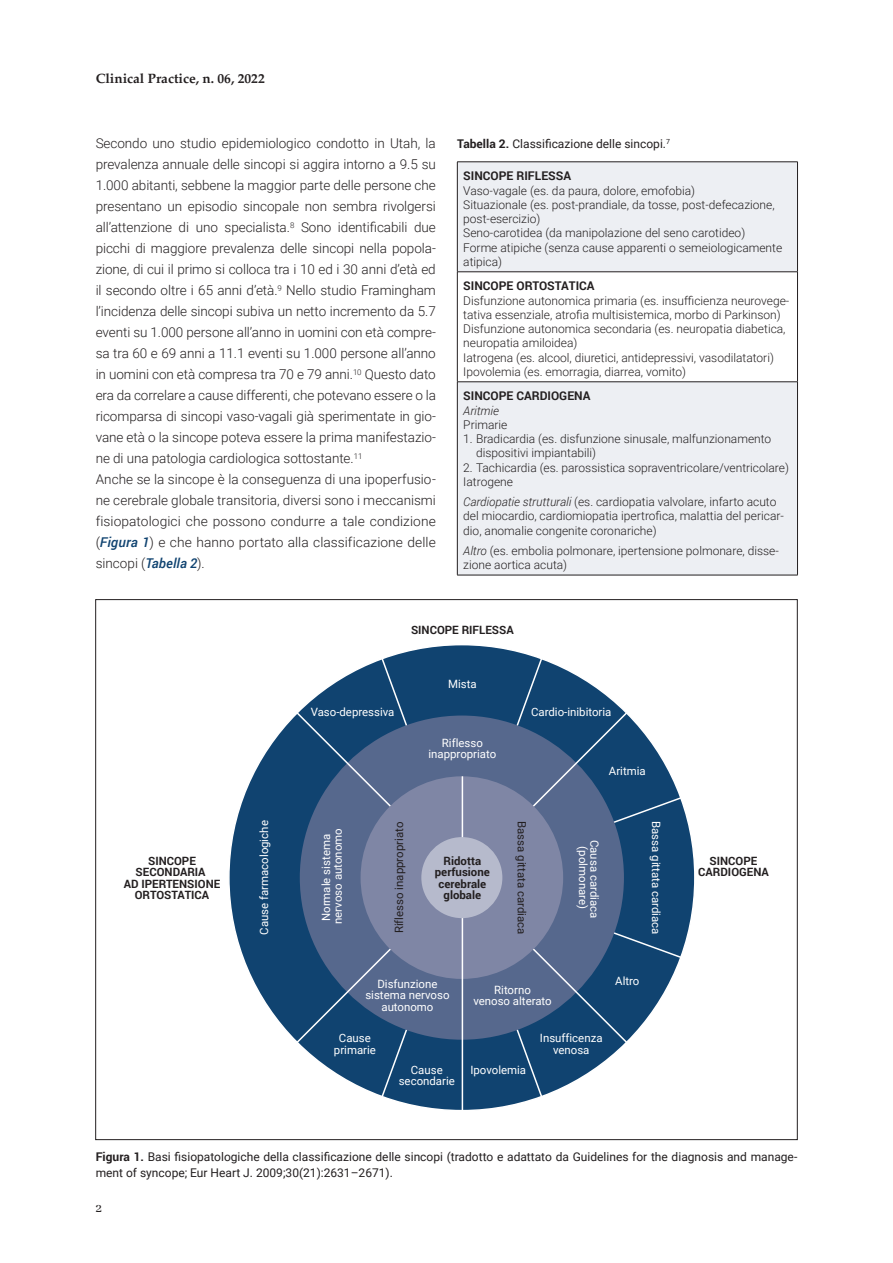
<style>
.page{position:relative;width:893px;height:1263px;background:#fff}
.page>*{position:absolute;margin:0;border:0;box-sizing:border-box;transform-origin:0 0}
.testo{font:300 13.5px/21px "Roboto";letter-spacing:-.005em;color:#231f20;text-align:justify}
.t1{font:700 13.5px "Palatino";color:#231f20}
.t2{font:500 13.5px "Abhaya Libre";color:#231f20}
.t3{font:300 12px/14.2px "Roboto";color:#231f20}
.t4{font:12px/16.5px "Roboto";color:#231f20}
.t5{font:700 12px "Roboto";color:#231f20}
.t6{font:italic 300 12px "Roboto";color:#231f20}
.t7{font:11.4px/11.4px "Roboto";color:#fff;text-align:center}
.t8{font:700 11.4px/11.4px "Roboto";color:#231f20;text-align:center}
.t9{font:11.4px "Roboto";color:#231f20}
.s1{font-weight:500;font-style:italic;color:#104370}
.s2{font-weight:700}
.s3{font-style:italic}
</style>
<div class="page">
<div style="left:229px;top:645px;width:466px;height:465px;background:#104370;border-radius:50%"></div>
<svg style="left:629px;top:796px;width:54px;height:163px"></svg>
<svg style="left:380px;top:657px;width:163px;height:441px"></svg>
<svg style="left:295px;top:711px;width:334px;height:333px;fill:#56688d"></svg>
<div style="left:361px;top:776px;width:202px;height:203px;background:#7f86a5;border-radius:50%"></div>
<hr style="left:462px;top:776px;width:1px;height:334px;background:#fff">
<div style="left:421px;top:837px;width:81px;height:81px;background:#b6bacc;border-radius:50%"></div>
<div style="left:458px;top:163px;width:339px;height:412px;background:#edeff3"></div>
<div style="left:457px;top:272px;width:340px;height:110px;background:#fff"></div>
<hr style="left:457px;top:162px;width:341px;height:1px;background:#231f20">
<hr style="left:457px;top:162px;width:1px;height:110px;background:#231f20">
<hr style="left:797px;top:162px;width:1px;height:110px;background:#231f20">
<hr style="left:457px;top:272px;width:341px;height:1px;background:#231f20">
<hr style="left:457px;top:272px;width:1px;height:110px;background:#231f20">
<hr style="left:797px;top:272px;width:1px;height:110px;background:#231f20">
<hr style="left:457px;top:381px;width:341px;height:1px;background:#231f20">
<hr style="left:457px;top:382px;width:1px;height:193px;background:#231f20">
<hr style="left:797px;top:382px;width:1px;height:193px;background:#231f20">
<hr style="left:457px;top:575px;width:341px;height:1px;background:#231f20">
<p class="t1" style="left:96px;top:67px;width:171px">Clinical Practice, n. 06, 2022</p>
<p class="testo" style="left:96px;top:132px;width:342px">Secondo uno studio epidemiologico condotto in Utah, la prevalenza annuale delle sincopi si aggira intorno a 9.5 su 1.000 abitanti, sebbene la maggior parte delle persone che presentano un episodio sincopale non sembra rivolgersi all’attenzione di uno specialista.<sup>8</sup> Sono identificabili due picchi di maggiore prevalenza delle sincopi nella popola&shy;zione, di cui il primo si colloca tra i 10 ed i 30 anni d’età ed il secondo oltre i 65 anni d’età.<sup>9</sup> Nello studio Framingham l’incidenza delle sincopi subiva un netto incremento da 5.7 eventi su 1.000 persone all’anno in uomini con età compre&shy;sa tra 60 e 69 anni a 11.1 eventi su 1.000 persone all’anno in uomini con età compresa tra 70 e 79 anni.<sup>10</sup> Questo dato era da correlare a cause differenti, che potevano essere o la ricomparsa di sincopi vaso-vagali già sperimentate in gio&shy;vane età o la sincope poteva essere la prima manifestazio&shy;ne di una patologia cardiologica sottostante.<sup>11</sup></p>
<p class="testo" style="left:96px;top:468px;width:342px">Anche se la sincope è la conseguenza di una ipoperfusio&shy;ne cerebrale globale transitoria, diversi sono i meccanismi fisiopatologici che possono condurre a tale condizione (<span class="s1">Figura 1</span>) e che hanno portato alla classificazione delle sincopi (<span class="s1">Tabella 2</span>).</p>
<p class="t4" style="left:457px;top:135px;width:214px"><span class="s2">Tabella 2.</span> Classificazione delle sincopi.<sup>7</sup></p>
<p class="t5" style="left:463px;top:168px;width:109px">SINCOPE RIFLESSA</p>
<p class="t3" style="left:463px;top:183px;width:233px">Vaso-vagale (es. da paura, dolore, emofobia)</p>
<p class="t3" style="left:463px;top:197px;width:313px">Situazionale (es. post-prandiale, da tosse, post-defecazione, post-esercizio)</p>
<p class="t3" style="left:463px;top:225px;width:283px">Seno-carotidea (da manipolazione del seno carotideo)</p>
<p class="t3" style="left:463px;top:240px;width:320px">Forme atipiche (senza cause apparenti o semeiologicamente atipica)</p>
<p class="t5" style="left:463px;top:278px;width:133px">SINCOPE ORTOSTATICA</p>
<p class="t3" style="left:463px;top:293px;width:328px">Disfunzione autonomica primaria (es. insufficienza neurovege&shy;tativa essenziale, atrofia multisistemica, morbo di Parkinson)</p>
<p class="t3" style="left:463px;top:321px;width:324px">Disfunzione autonomica secondaria (es. neuropatia diabetica, neuropatia amiloidea)</p>
<p class="t3" style="left:463px;top:350px;width:312px">Iatrogena (es. alcool, diuretici, antidepressivi, vasodilatatori)</p>
<p class="t3" style="left:463px;top:364px;width:224px">Ipovolemia (es. emorragia, diarrea, vomito)</p>
<p class="t5" style="left:463px;top:388px;width:129px">SINCOPE CARDIOGENA</p>
<p class="t6" style="left:463px;top:402px;width:37px">Aritmie</p>
<p class="t3" style="left:463px;top:417px;width:46px">Primarie</p>
<p class="t3" style="left:476px;top:431px;width:297px;text-indent:-13px">1. Bradicardia (es. disfunzione sinusale, malfunzionamento dispositivi impiantabili)</p>
<p class="t3" style="left:463px;top:460px;width:327px">2. Tachicardia (es. parossistica sopraventricolare/ventricolare)</p>
<p class="t3" style="left:463px;top:474px;width:51px">Iatrogene</p>
<p class="t3" style="left:463px;top:494px;width:322px"><span class="s3">Cardiopatie strutturali</span> (es. cardiopatia valvolare, infarto acuto del miocardio, cardiomiopatia ipertrofica, malattia del pericar&shy;dio, anomalie congenite coronariche)</p>
<p class="t3" style="left:463px;top:543px;width:317px"><span class="s3">Altro</span> (es. embolia polmonare, ipertensione polmonare, disse&shy;zione aortica acuta)</p>
<p class="t8" style="left:411px;top:624px;width:104px">SINCOPE RIFLESSA</p>
<p class="t8" style="left:124px;top:854px;width:98px">SINCOPE<br>SECONDARIA<br>AD IPERTENSIONE<br>ORTOSTATICA</p>
<p class="t7" style="left:311px;top:705px;width:85px">Vaso-depressiva</p>
<p class="t7" style="left:448px;top:678px;width:30px">Mista</p>
<p class="t7" style="left:428px;top:737px;width:69px">Riflesso inappropriato</p>
<p class="t7" style="left:531px;top:705px;width:82px">Cardio-inibitoria</p>
<p class="t7" style="left:609px;top:764px;width:38px">Aritmia</p>
<p class="t7" style="left:258px;top:935px;width:116px;rotate:-90deg">Cause farmacologiche</p>
<p class="t9" style="left:530px;top:821px;width:115px;rotate:90deg">Bassa gittata cardiaca</p>
<p class="t7" style="left:662px;top:821px;width:115px;rotate:90deg">Bassa gittata cardiaca</p>
<p class="t9" style="left:391px;top:933px;width:113px;rotate:-90deg">Riflesso inappropriato</p>
<p class="t7" style="left:320px;top:924px;width:97px;text-align:left;rotate:-90deg">Normale sistema nervoso autonomo</p>
<p class="t7" style="left:601px;top:840px;width:80px;rotate:90deg">Causa cardiaca (polmonare)</p>
<p class="t8" style="left:435px;top:854px;width:57px">Ridotta perfusione cerebrale globale</p>
<p class="t8" style="left:698px;top:854px;width:72px">SINCOPE<br>CARDIOGENA</p>
<p class="t7" style="left:365px;top:978px;width:86px">Disfunzione sistema nervoso autonomo</p>
<p class="t7" style="left:473px;top:984px;width:80px">Ritorno<br>venoso alterato</p>
<p class="t7" style="left:334px;top:1032px;width:43px">Cause primarie</p>
<p class="t7" style="left:540px;top:1032px;width:64px">Insufficenza venosa</p>
<p class="t7" style="left:399px;top:1064px;width:58px">Cause secondarie</p>
<p class="t7" style="left:470px;top:1064px;width:57px">Ipovolemia</p>
<p class="t7" style="left:615px;top:975px;width:26px">Altro</p>
<p class="t4" style="left:96px;top:1147px;width:703px"><span class="s2">Figura 1.</span> Basi fisiopatologiche della classificazione delle sincopi (tradotto e adattato da Guidelines for the diagnosis and manage&shy;ment of syncope; Eur Heart J. 2009;30(21):2631–2671).</p>
<p class="t2" style="left:96px;top:1200px;width:8px">2</p>
</div>
